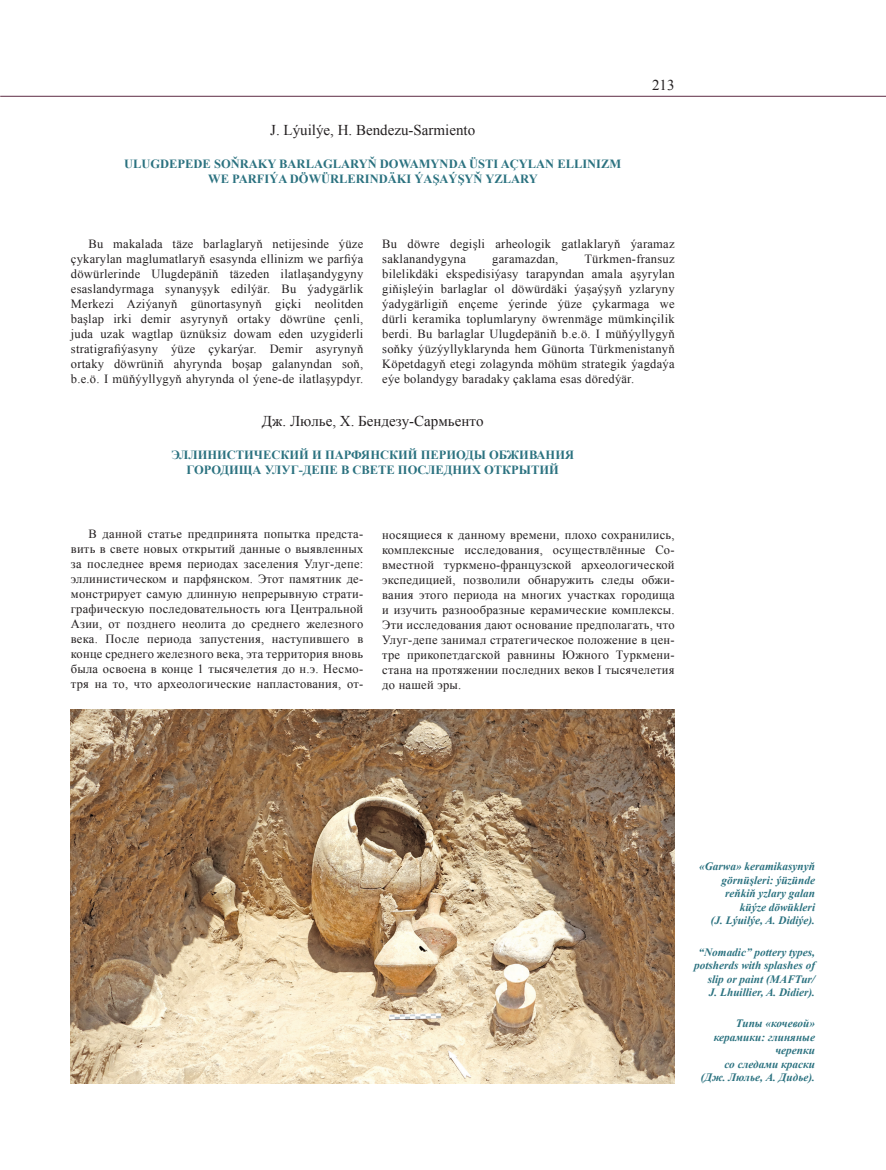
<style>
.page{position:relative;width:886px;height:1170px;background:#fff}
.page>*{position:absolute;margin:0;border:0;box-sizing:border-box;transform-origin:0 0}
.t1{font:15px "Times New Roman";color:#231f20}
.t2{font:12.5px/15px "Times New Roman";letter-spacing:.02em;color:#231f20;text-align:justify}
.t3{font:700 12.5px/15px "Times New Roman";color:#2b7280;text-align:center}
.t4{font:italic 700 11.25px/13.5px "Times New Roman";color:#2b7280;text-align:right}
</style>
<div class="page">
<hr style="left:0;top:96px;width:886px;height:1px;background:#7e566a">
<img style="left:71px;top:709px;width:603px;height:373px">
<p class="t1" style="left:270px;top:119px;width:206px">J. Lýuilýe, H. Bendezu-Sarmiento</p>
<p class="t3" style="left:124px;top:155px;width:499px">ULUGDEPEDE SOŇRAKY BARLAGLARYŇ DOWAMYNDA ÜSTI AÇYLAN ELLINIZM<br>WE PARFIÝA DÖWÜRLERINDÄKI ÝAŞAÝŞYŇ YZLARY</p>
<p class="t1" style="left:652px;top:74px;width:24px">213</p>
<p class="t2" style="left:71px;top:236px;width:294px;text-indent:18px">Bu makalada täze barlaglaryň netijesinde ýüze çykarylan maglumatlaryň esasynda ellinizm we parfiýa döwürlerinde Ulugdepäniň täzeden ilatlaşandygyny esaslandyrmaga synanyşyk edilýär. Bu ýadygärlik Merkezi Aziýanyň günortasynyň giçki neolitden başlap irki demir asyrynyň ortaky döwrüne çenli, juda uzak wagtlap üznüksiz dowam eden uzygiderli stratigrafiýasyny ýüze çykarýar. Demir asyrynyň ortaky döwrüniň ahyrynda boşap galanyndan soň, b.e.ö. I müňýyllygyň ahyrynda ol ýene‑de ilatlaşypdyr.</p>
<p class="t2" style="left:382px;top:236px;width:294px">Bu döwre degişli arheologik gatlaklaryň ýaramaz saklanandygyna</p>
<p class="t2" style="left:382px;top:251px;width:294px;text-indent:202px">Türkmen‑fransuz bilelikdäki ekspedisiýasy tarapyndan amala aşyrylan giňişleýin barlaglar ol döwürdäki ýaşaýşyň yzlaryny ýadygärligiň ençeme ýerinde ýüze çykarmaga we dürli keramika toplumlaryny öwrenmäge mümkinçilik berdi. Bu barlaglar Ulugdepäniň b.e.ö. I müňýyllygyň soňky ýüzýyllyklarynda hem Günorta Türkmenistanyň Köpetdagyň etegi zolagynda möhüm strategik ýagdaýa eýe bolandygy baradaky çaklama esas döredýär.</p>
<p class="t1" style="left:262px;top:411px;width:223px">Дж. люлье, Х. бендезу-сармьенто</p>
<p class="t3" style="left:171px;top:447px;width:404px">ЭЛЛИНИСТИЧЕСКИЙ И ПАРФЯНСКИЙ ПЕРИОДЫ ОБЖИВАНИЯ<br>ГОРОДИЩА УЛУГ-ДЕПЕ В СВЕТЕ ПОСЛЕДНИХ ОТКРЫТИЙ</p>
<p class="t2" style="left:492px;top:251px;width:68px">garamazdan,</p>
<p class="t2" style="left:71px;top:526px;width:294px;text-indent:18px">В данной статье предпринята попытка предста&shy;вить в свете новых открытий данные о выявленных за последнее время периодах заселения Улуг-депе: эллинистическом и парфянском. Этот памятник де&shy;монстрирует самую длинную непрерывную страти&shy;графическую последовательность юга Центральной Азии, от позднего неолита до среднего железного века. После периода запустения, наступившего в конце среднего железного века, эта территория вновь была освоена в конце 1 тысячелетия до н.э. Несмо&shy;тря на то, что археологические напластования, от-</p>
<p class="t2" style="left:382px;top:527px;width:294px">носящиеся к данному времени, плохо сохранились, комплексные исследования, осуществлённые Со&shy;вместной туркмено-французской археологической экспедицией, позволили обнаружить следы обжи&shy;вания этого периода на многих участках городища и изучить разнообразные керамические комплексы.<br>Эти исследования дают основание предполагать, что Улуг-депе занимал стратегическое положение в цен&shy;тре прикопетдагской равнины Южного Туркмени&shy;стана на протяжении последних веков I тысячелетия до нашей эры.</p>
<p class="t4" style="left:699px;top:859px;width:117px">«Garwa» keramikasynyň görnüşleri: ýüzünde reňkiň yzlary galan küýze döwükleri<br>(J. Lýuilýe, A. Didiýe).</p>
<p class="t4" style="left:694px;top:944px;width:122px">“Nomadic” pottery types, potsherds with splashes of slip or paint (MAFTur/<br>J. Lhuillier, A. Didier).</p>
<p class="t4" style="left:701px;top:1016px;width:116px">Типы «кочевой» керамики: глиняные черепки<br>со следами краски (Дж. Люлье, А. Дидье).</p>
</div>
